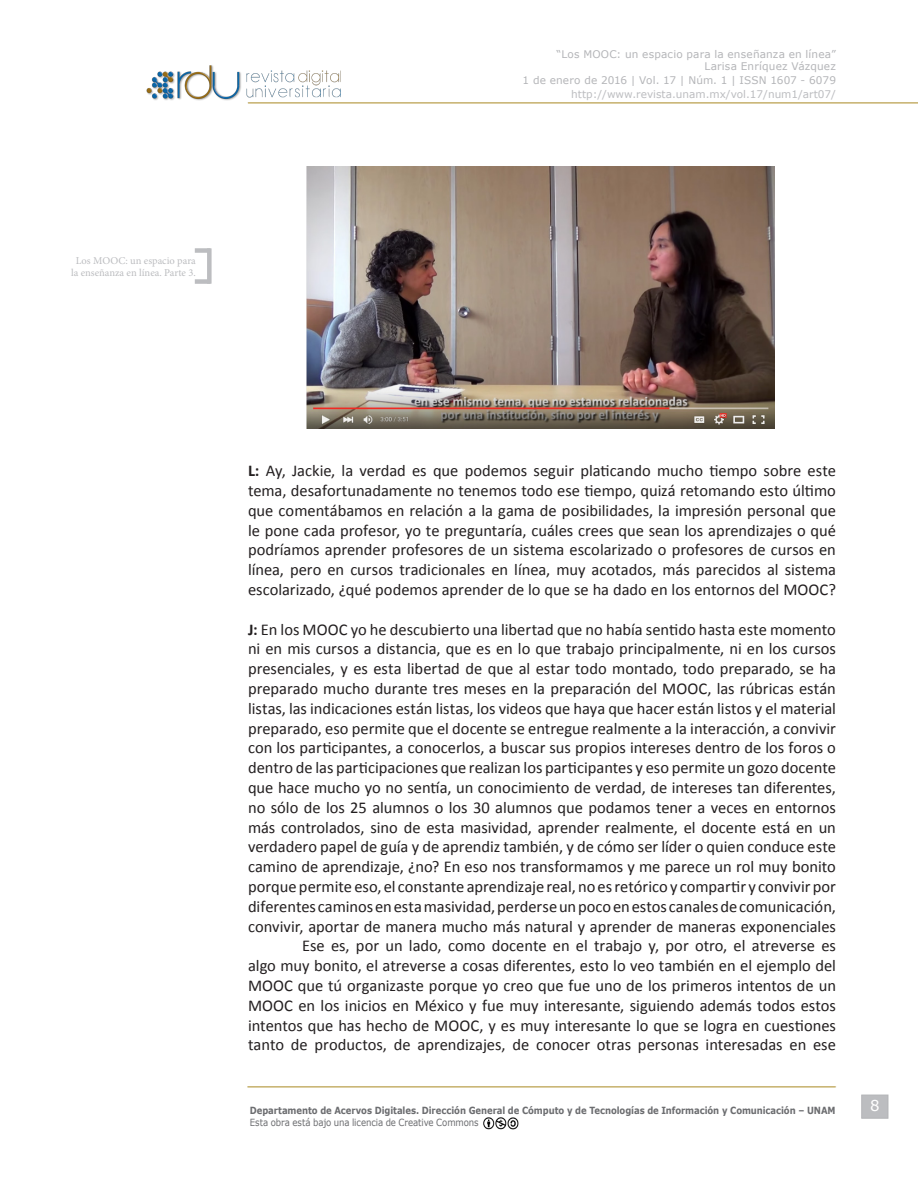
<style>
.page{position:relative;width:918px;height:1188px;background:#fff}
.page>*{position:absolute;margin:0;border:0;box-sizing:border-box;transform-origin:0 0}
.nota_al_pie{font:16.5px/19.8px "Calibri";color:#231f20;text-align:justify}
.t1{font:15px "Verdana";color:#fff}
.t2{font:10.5px/13px "Verdana";letter-spacing:.015em;color:#b4b5b8;text-align:right}
.epigrafe{font:10.5px/12.6px "Minion Pro";color:#bcbdc0;text-align:center}
.t3{font:10.5px "Verdana";color:#bcbdc0}
.t4{font:700 9.9px "Verdana";letter-spacing:-.01em;color:#6c6d70;scale:.86 1}
.t5{font:9.9px "Verdana";letter-spacing:-.01em;color:#6c6d70;scale:.87 1}
.s1{font-weight:700}
</style>
<div class="page">
<div style="left:861px;top:1095px;width:27px;height:24px;background:#bcbdc0"></div>
<hr style="left:247px;top:102px;width:671px;height:2px;background:#cbb87c">
<hr style="left:248px;top:103px;width:670px;height:1px;background:#ba9b32">
<hr style="left:247px;top:1086px;width:589px;height:2px;background:#cab677">
<hr style="left:248px;top:1087px;width:588px;height:1px;background:#ba9b32">
<img style="left:483px;top:1117px;width:36px;height:13px">
<img style="left:146px;top:65px;width:195px;height:36px">
<img style="left:306px;top:167px;width:469px;height:262px">
<div style="left:207px;top:248px;width:5px;height:36px;background:#bcbdc0"></div>
<div style="left:195px;top:279px;width:16px;height:5px;background:#bcbdc0"></div>
<div style="left:195px;top:248px;width:16px;height:5px;background:#bcbdc0"></div>
<p class="epigrafe" style="left:71px;top:254px;width:126px">Los MOOC: un espacio para la enseñanza en línea. Parte 3.</p>
<p class="t2" style="left:523px;top:47px;width:315px">“Los MOOC: un espacio para la enseñanza en línea”<br>Larisa Enríquez Vázquez<br>1 de enero de 2016 | Vol. 17 | Núm. 1 | ISSN 1607 - 6079</p>
<p class="t3" style="left:571px;top:87px;width:266px">http://www.revista.unam.mx/vol.17/num1/art07/</p>
<p class="nota_al_pie" style="left:248px;top:461px;width:590px"><span class="s1">L:</span> Ay, Jackie, la verdad es que podemos seguir platicando mucho tiempo sobre este tema, desafortunadamente no tenemos todo ese tiempo, quizá retomando esto último que comentábamos en relación a la gama de posibilidades, la impresión personal que le pone cada profesor, yo te preguntaría, cuáles crees que sean los aprendizajes o qué podríamos aprender profesores de un sistema escolarizado o profesores de cursos en línea, pero en cursos tradicionales en línea, muy acotados, más parecidos al sistema escolarizado, ¿qué podemos aprender de lo que se ha dado en los entornos del MOOC?</p>
<p class="nota_al_pie" style="left:248px;top:619px;width:590px"><span class="s1">J:</span> En los MOOC yo he descubierto una libertad que no había sentido hasta este momento ni en mis cursos a distancia, que es en lo que trabajo principalmente, ni en los cursos presenciales, y es esta libertad de que al estar todo montado, todo preparado, se ha preparado mucho durante tres meses en la preparación del MOOC, las rúbricas están listas, las indicaciones están listas, los videos que haya que hacer están listos y el material preparado, eso permite que el docente se entregue realmente a la interacción, a convivir con los participantes, a conocerlos, a buscar sus propios intereses dentro de los foros o dentro de las participaciones que realizan los participantes y eso permite un gozo docente que hace mucho yo no sentía, un conocimiento de verdad, de intereses tan diferentes, no sólo de los 25 alumnos o los 30 alumnos que podamos tener a veces en entornos más controlados, sino de esta masividad, aprender realmente, el docente está en un verdadero papel de guía y de aprendiz también, y de cómo ser líder o quien conduce este camino de aprendizaje, ¿no? En eso nos transformamos y me parece un rol muy bonito porque permite eso, el constante aprendizaje real, no es retórico y compartir y convivir por diferentes caminos en esta masividad, perderse un poco en estos canales de comunicación, convivir, aportar de manera mucho más natural y aprender de maneras exponenciales</p>
<p class="nota_al_pie" style="left:248px;top:936px;width:590px;text-indent:54px">Ese es, por un lado, como docente en el trabajo y, por otro, el atreverse es algo muy bonito, el atreverse a cosas diferentes, esto lo veo también en el ejemplo del MOOC que tú organizaste porque yo creo que fue uno de los primeros intentos de un MOOC en los inicios en México y fue muy interesante, siguiendo además todos estos intentos que has hecho de MOOC, y es muy interesante lo que se logra en cuestiones tanto de productos, de aprendizajes, de conocer otras personas interesadas en ese</p>
<p class="t4" style="left:250px;top:1103px;width:683px">Departamento de Acervos Digitales. Dirección General de Cómputo y de Tecnologías de Información y Comunicación – UNAM</p>
<p class="t5" style="left:250px;top:1115px;width:265px">Esta obra está bajo una licencia de Creative Commons</p>
<p class="t1" style="left:870px;top:1096px;width:11px">8</p>
</div>
